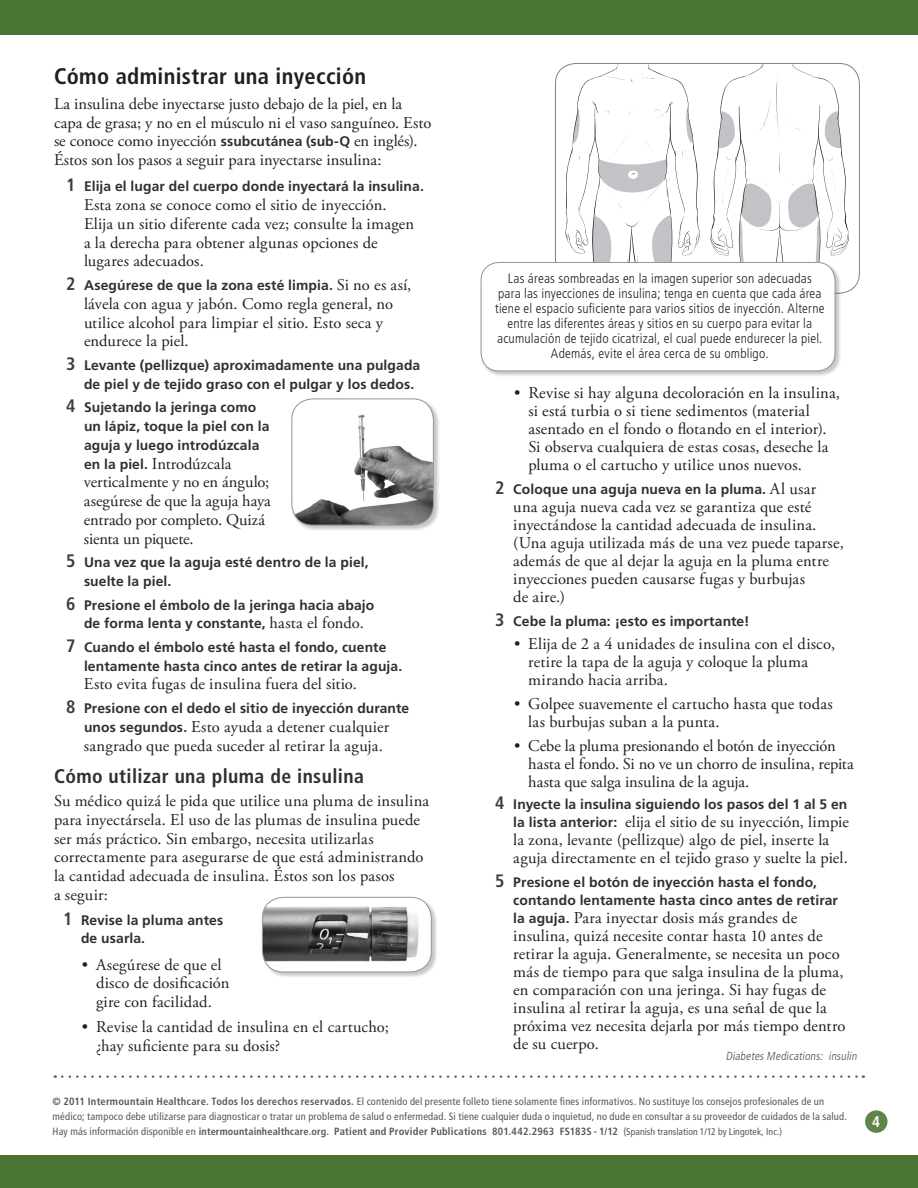
<style>
.page{position:relative;width:918px;height:1188px;background:#fff}
.page>*{position:absolute;margin:0;border:0;box-sizing:border-box;transform-origin:0 0}
.t1{font:700 condensed 22.5px "Frutiger LT Std";letter-spacing:.015em;color:#231f20}
.t2{font:700 condensed 19.65px "Frutiger LT Std";letter-spacing:.02em;color:#312f30}
.t3{font:16.5px/18px "Adobe Garamond Pro";letter-spacing:.01em;color:#231f20}
.t4{font:700 condensed 15.45px "Frutiger LT Std";color:#fff}
.t5{font:700 13.8px/18.8px "Frutiger LT Std";letter-spacing:.01em;color:#312f30}
.t6{font:300 condensed 13.5px/15px "Frutiger LT Std";letter-spacing:.015em;color:#231f20;text-align:center}
.t7{font:italic 300 condensed 11.7px "Frutiger LT Std";color:#4b4c4d}
.t8{font:condensed 10.5px/15px "Frutiger LT Std";letter-spacing:.015em;color:#57585a}
.s1{font-family:"Frutiger LT Std";font-weight:700;font-size:13.8px;color:#312f30}
.s2{font-stretch:condensed;font-size:18px;color:#3e3e3f}
.s3{font-family:"Adobe Garamond Pro";font-weight:400;font-size:16.5px;color:#231f20}
.s4{font-weight:700}
.s5{font-weight:700;font-size:10.2px}
.s6{font-size:9.75px}
</style>
<div class="page">
<div style="left:0;top:1155px;width:918px;height:33px;background:#497434"></div>
<div style="left:865px;top:1110px;width:23px;height:23px;background:#5e844b;border-radius:50%"></div>
<div style="left:0;top:0;width:918px;height:34px;background:#497434"></div>
<svg style="left:62px;top:1075px;width:802px;height:3px"></svg>
<svg style="left:565px;top:63px;width:135px;height:199px"></svg>
<svg style="left:710px;top:63px;width:139px;height:230px"></svg>
<div style="left:480px;top:262px;width:361px;height:115px;background:#231f20;opacity:.25"></div>
<div style="left:481px;top:262px;width:354px;height:109px;background:#fff;border-radius:18px"></div>
<div style="left:481px;top:262px;width:354px;height:109px;border:1px solid #939598;border-radius:18px"></div>
<div style="left:291px;top:398px;width:149px;height:133px;background:#231f20;opacity:.25"></div>
<div style="left:292px;top:399px;width:141px;height:126px;background:#fff;border-radius:21px"></div>
<img style="left:292px;top:410px;width:141px;height:115px">
<div style="left:291px;top:399px;width:143px;height:126px;border:1px solid #939598;border-radius:21px"></div>
<div style="left:262px;top:897px;width:175px;height:81px;background:#231f20;opacity:.25"></div>
<img style="left:262px;top:897px;width:169px;height:75px">
<div style="left:262px;top:897px;width:170px;height:75px;border:1px solid #939598;border-radius:21px"></div>
<h1 class="t1" style="left:54px;top:63px;width:314px">Cómo administrar una inyección</h1>
<p class="t3" style="left:54px;top:95px;width:379px;line-height:18.8px">La insulina debe inyectarse justo debajo de la piel, en la capa de grasa; y no en el músculo ni el vaso sanguíneo. Esto se conoce como inyección <span class="s1">ssubcutánea (sub-Q</span> en inglés).<br>Éstos son los pasos a seguir para inyectarse insulina:</p>
<p class="t5" style="left:66px;top:177px;width:359px"><span class="s2">1</span> Elija el lugar del cuerpo donde inyectará la insulina.</p>
<p class="t3" style="left:84px;top:196px;width:332px;line-height:18.8px">Esta zona se conoce como el sitio de inyección.<br>Elija un sitio diferente cada vez; consulte la imagen a la derecha para obtener algunas opciones de lugares adecuados.</p>
<p class="t5" style="left:66px;top:276px;width:347px"><span class="s2">2</span> Asegúrese de que la zona esté limpia. <span class="s3">Si no es así,</span></p>
<p class="t3" style="left:84px;top:295px;width:311px;line-height:18.8px">lávela con agua y jabón. Como regla general, no utilice alcohol para limpiar el sitio. Esto seca y endurece la piel.</p>
<p class="t5" style="left:84px;top:356px;width:338px;text-indent:-18px"><span class="s2">3</span> Levante (pellizque) aproximadamente una pulgada de piel y de tejido graso con el pulgar y los dedos.</p>
<p class="t5" style="left:84px;top:398px;width:187px;text-indent:-18px"><span class="s2">4</span> Sujetando la jeringa como un lápiz, toque la piel con la aguja y luego introdúzcala</p>
<p class="t3" style="left:84px;top:455px;width:188px;line-height:18.8px"><span class="s1">en la piel.</span> Introdúzcala verticalmente y no en ángulo; asegúrese de que la aguja haya entrado por completo. Quizá sienta un piquete.</p>
<p class="t5" style="left:84px;top:553px;width:286px;text-indent:-18px"><span class="s2">5</span> Una vez que la aguja esté dentro de la piel, suelte la piel.</p>
<p class="t5" style="left:66px;top:595px;width:310px;text-align:center"><span class="s2">6</span> Presione el émbolo de la jeringa hacia abajo de forma lenta y constante, <span class="s3">hasta el fondo.</span></p>
<p class="t5" style="left:84px;top:638px;width:320px;text-indent:-18px"><span class="s2">7</span> Cuando el émbolo esté hasta el fondo, cuente lentamente hasta cinco antes de retirar la aguja.</p>
<p class="t3" style="left:84px;top:676px;width:274px">Esto evita fugas de insulina fuera del sitio.</p>
<p class="t5" style="left:66px;top:699px;width:345px"><span class="s2">8</span> Presione con el dedo el sitio de inyección durante</p>
<p class="t3" style="left:84px;top:718px;width:307px;line-height:18.8px"><span class="s1">unos segundos.</span> Esto ayuda a detener cualquier sangrado que pueda suceder al retirar la aguja.</p>
<p class="t2" style="left:54px;top:764px;width:311px">Cómo utilizar una pluma de insulina</p>
<p class="t3" style="left:54px;top:792px;width:377px;line-height:18.8px">Su médico quizá le pida que utilice una pluma de insulina para inyectársela. El uso de las plumas de insulina puede ser más práctico. Sin embargo, necesita utilizarlas correctamente para asegurarse de que está administrando la cantidad adecuada de insulina. Éstos son los pasos<br>a seguir:</p>
<p class="t5" style="left:81px;top:910px;width:144px;text-indent:-18px"><span class="s2">1</span> Revise la pluma antes de usarla.</p>
<p class="t3" style="left:96px;top:956px;width:135px;line-height:18.8px;text-indent:-14px">• Asegúrese de que el disco de dosificación gire con facilidad.</p>
<p class="t3" style="left:96px;top:1018px;width:294px;line-height:18.8px;text-indent:-14px">• Revise la cantidad de insulina en el cartucho; ¿hay suficiente para su dosis?</p>
<p class="t6" style="left:495px;top:271px;width:331px">Las áreas sombreadas en la imagen superior son adecuadas para las inyecciones de insulina; tenga en cuenta que cada área tiene el espacio suficiente para varios sitios de inyección. Alterne entre las diferentes áreas y sitios en su cuerpo para evitar la acumulación de tejido cicatrizal, el cual puede endurecer la piel.<br>Además, evite el área cerca de su ombligo.</p>
<p class="t3" style="left:528px;top:385px;width:313px;text-indent:-14px">• Revise si hay alguna decoloración en la insulina, si está turbia o si tiene sedimentos (material asentado en el fondo o flotando en el interior).<br>Si observa cualquiera de estas cosas, deseche la pluma o el cartucho y utilice unos nuevos.</p>
<p class="t5" style="left:495px;top:480px;width:323px"><span class="s2">2</span> Coloque una aguja nueva en la pluma. <span class="s3">Al usar</span></p>
<p class="t3" style="left:513px;top:499px;width:332px">una aguja nueva cada vez se garantiza que esté inyectándose la cantidad adecuada de insulina. (Una aguja utilizada más de una vez puede taparse, además de que al dejar la aguja en la pluma entre inyecciones pueden causarse fugas y burbujas<br>de aire.)</p>
<p class="t5" style="left:495px;top:612px;width:256px"><span class="s2">3</span> Cebe la pluma: ¡esto es importante!</p>
<p class="t3" style="left:528px;top:635px;width:308px;text-indent:-14px">• Elija de 2 a 4 unidades de insulina con el disco, retire la tapa de la aguja y coloque la pluma mirando hacia arriba.</p>
<p class="t3" style="left:528px;top:695px;width:306px;text-indent:-14px">• Golpee suavemente el cartucho hasta que todas las burbujas suban a la punta.</p>
<p class="t3" style="left:528px;top:737px;width:327px;text-indent:-14px">• Cebe la pluma presionando el botón de inyección hasta el fondo. Si no ve un chorro de insulina, repita hasta que salga insulina de la aguja.</p>
<p class="t5" style="left:495px;top:795px;width:354px"><span class="s2">4</span> Inyecte la insulina siguiendo los pasos del 1 al 5 en</p>
<p class="t3" style="left:513px;top:814px;width:337px"><span class="s1">la lista anterior:</span> elija el sitio de su inyección, limpie la zona, levante (pellizque) algo de piel, inserte la aguja directamente en el tejido graso y suelte la piel.</p>
<p class="t5" style="left:513px;top:874px;width:326px;line-height:18px;text-indent:-18px"><span class="s2">5</span> Presione el botón de inyección hasta el fondo, contando lentamente hasta cinco antes de retirar</p>
<p class="t3" style="left:513px;top:910px;width:334px"><span class="s1">la aguja.</span> Para inyectar dosis más grandes de insulina, quizá necesite contar hasta 10 antes de retirar la aguja. Generalmente, se necesita un poco más de tiempo para que salga insulina de la pluma, en comparación con una jeringa. Si hay fugas de insulina al retirar la aguja, es una señal de que la próxima vez necesita dejarla por más tiempo dentro de su cuerpo.</p>
<p class="t7" style="left:726px;top:1049px;width:135px">Diabetes Medications: insulin</p>
<p class="t8" style="left:52px;top:1094px;width:796px"><span class="s4">© 2011 Intermountain Healthcare. Todos los derechos reservados.</span> El contenido del presente folleto tiene solamente fines informativos. No sustituye los consejos profesionales de un médico; tampoco debe utilizarse para diagnosticar o tratar un problema de salud o enfermedad. Si tiene cualquier duda o inquietud, no dude en consultar a su proveedor de cuidados de la salud.<br>Hay más información disponible en <span class="s5">intermountainhealthcare.org.</span> <span class="s4">Patient and Provider Publications 801.442.2963 fs183S - 1/12</span> (<span class="s6">Spanish translation 1/12 by Lingotek, Inc.)</span></p>
<p class="t4" style="left:872px;top:1112px;width:10px">4</p>
</div>
